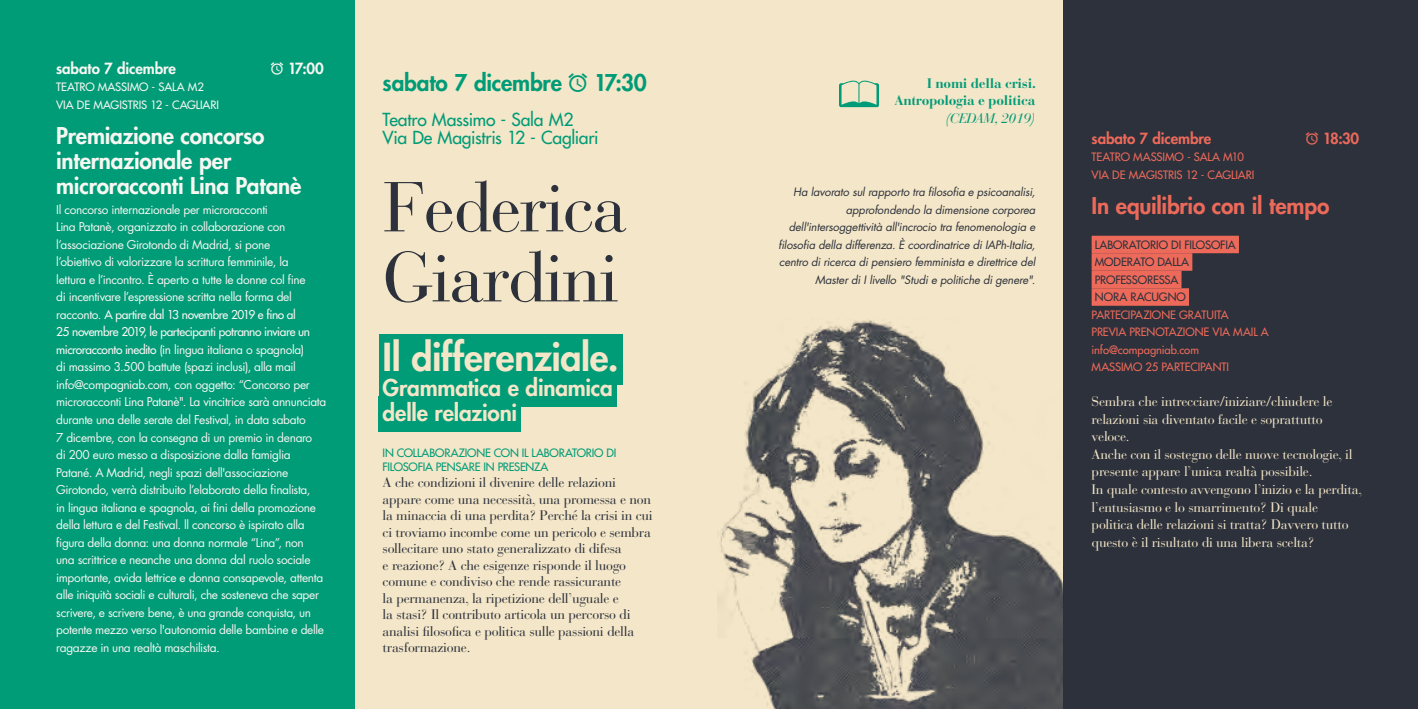
<style>
.page{position:relative;width:1418px;height:709px;background:#fff}
.page>*{position:absolute;margin:0;border:0;box-sizing:border-box;transform-origin:0 0}
.t1{font:70px/70px "Bauer Bodoni Std";letter-spacing:-.025em;color:#2c313b}
.t2{font:800 37.5px "Futura Std";letter-spacing:-.01em;color:#f4e6c8}
.t3{font:800 22.5px/25px "Futura Std";letter-spacing:-.01em;color:#f7f7f2}
.t4{font:800 22.5px/25px "Futura Std";letter-spacing:-.01em;color:#f4e6c8}
.t5{font:800 22.5px "Futura Std";letter-spacing:-.01em;color:#ed6a5b}
.t6{font:800 22.5px "Futura Std";letter-spacing:-.01em;color:#009b77}
.t7{font:500 17.5px/17.5px "Futura Std";letter-spacing:-.015em;color:#009b77}
.t8{font:800 15px "Futura Std";letter-spacing:-.005em;color:#f7f7f2}
.t9{font:800 15px "Futura Std";letter-spacing:-.01em;color:#ed6a5b}
.t10{font:13.75px/16.5px "Bauer Bodoni Std";letter-spacing:-.02em;color:#2c313b}
.t11{font:13.75px/17.5px "Bauer Bodoni Std";letter-spacing:-.02em;color:#f4e6c8}
.t12{font:700 13.75px/17.5px "Bauer Bodoni Std";letter-spacing:-.02em;color:#009b77;text-align:right}
.t13{font:italic 13.75px "Bauer Bodoni Std";letter-spacing:-.02em;color:#009b77}
.t14{font:11.88px/17.5px "Futura Std";letter-spacing:-.025em;color:#f7f7f2}
.t15{font:italic 11.25px/17.5px "Futura Std";letter-spacing:-.01em;color:#2c313b;text-align:right}
.t16{font:500 11.25px/17.5px "Futura Std";letter-spacing:-.01em;color:#ed6a5b}
.t17{font:500 11.25px/13.1px "Futura Std";letter-spacing:-.02em;color:#009b77}
.t18{font:500 11.25px/17.5px "Futura Std";letter-spacing:-.01em;color:#2c313b}
.t19{font:500 11.25px/17.5px "Futura Std";letter-spacing:-.01em;color:#f7f7f2}
.s1{font-weight:500}
</style>
<div class="page">
<div style="left:0;top:0;width:354px;height:709px;background:#009b77"></div>
<div style="left:355px;top:0;width:708px;height:709px;background:#f4e6c8"></div>
<div style="left:1063px;top:0;width:354px;height:709px;background:#2c313b"></div>
<div style="left:379px;top:334px;width:243px;height:50px;background:#009b77"></div>
<div style="left:379px;top:371px;width:237px;height:35px;background:#009b77"></div>
<div style="left:379px;top:396px;width:142px;height:35px;background:#009b77"></div>
<svg style="left:839px;top:81px;width:40px;height:26px"></svg>
<div style="left:1091px;top:236px;width:147px;height:17px;background:#ed6a5b"></div>
<div style="left:1091px;top:253px;width:101px;height:18px;background:#ed6a5b"></div>
<div style="left:1091px;top:271px;width:90px;height:17px;background:#ed6a5b"></div>
<div style="left:1091px;top:288px;width:97px;height:18px;background:#ed6a5b"></div>
<img style="left:720px;top:320px;width:343px;height:389px">
<p class="t8" style="left:56px;top:59px;width:121px">sabato 7 dicembre</p>
<p class="t8" style="left:271px;top:59px;width:54px">▼ 17:00</p>
<p class="t19" style="left:56px;top:78px;width:164px">TEATRO MASSIMO - SALA M2<br>VIA DE MAGISTRIS 12 - CAGLIARI</p>
<h3 class="t3" style="left:56px;top:123px;width:247px">Premiazione concorso internazionale per microracconti Lina Patanè</h3>
<p class="t14" style="left:56px;top:201px;width:271px">Il concorso internazionale per microracconti<br>Lina Patanè, organizzato in collaborazione con l’associazione Girotondo di Madrid, si pone<br>l’obiettivo di valorizzare la scrittura femminile, la<br>lettura e l’incontro. È aperto a tutte le donne col fine<br>di incentivare l’espressione scritta nella forma del racconto. <span class="s1">A partire dal 13 novembre 2019 e fino al<br>25 novembre 2019, le partecipanti potranno inviare un microracconto inedito</span> (in lingua italiana o spagnola)<br>di massimo 3.500 battute (spazi inclusi), alla mail info@compagniab.com, con oggetto: “Concorso per microracconti Lina Patanè". La vincitrice sarà annunciata durante una delle serate del Festival, in data sabato<br>7 dicembre, con la consegna di un premio in denaro<br>di 200 euro messo a disposizione dalla famiglia Patané. A Madrid, negli spazi dell'associazione Girotondo, verrà distribuito l’elaborato della finalista,<br>in lingua italiana e spagnola, ai fini della promozione della lettura e del Festival. ll concorso è ispirato alla figura della donna: una donna normale “Lina”, non<br>una scrittrice e neanche una donna dal ruolo sociale importante, avida lettrice e donna consapevole, attenta alle iniquità sociali e culturali, che sosteneva che saper scrivere, e scrivere bene, è una grande conquista, un potente mezzo verso l'autonomia delle bambine e delle ragazze in una realtà maschilista.</p>
<h3 class="t6" style="left:382px;top:69px;width:266px">sabato 7 dicembre ▼ 17:30</h3>
<h3 class="t7" style="left:382px;top:111px;width:217px">Teatro Massimo - Sala M2<br>Via De Magistris 12 - Cagliari</h3>
<h1 class="t1" style="left:382px;top:173px;width:246px">Federica<br>Giardini</h1>
<h2 class="t2" style="left:382px;top:334px;width:237px">Il differenziale.</h2>
<h3 class="t4" style="left:382px;top:375px;width:232px">Grammatica e dinamica delle relazioni</h3>
<p class="t17" style="left:382px;top:447px;width:235px">IN COLLABORAZIONE CON IL LABORATORIO DI<br>FILOSOFIA PENSARE IN PRESENZA</p>
<p class="t10" style="left:382px;top:474px;width:271px">A che condizioni il divenire delle relazioni appare come una necessità, una promessa e non la minaccia di una perdita? Perché la crisi in cui ci troviamo incombe come un pericolo e sembra sollecitare uno stato generalizzato di difesa<br>e reazione? A che esigenze risponde il luogo comune e condiviso che rende rassicurante<br>la permanenza, la ripetizione dell’uguale e<br>la stasi? Il contributo articola un percorso di analisi filosofica e politica sulle passioni della trasformazione.</p>
<p class="t12" style="left:894px;top:74px;width:143px">I nomi della crisi.<br>Antropologia e politica</p>
<p class="t13" style="left:945px;top:110px;width:91px">(CEDAM, 2019)</p>
<p class="t15" style="left:778px;top:184px;width:258px">Ha lavorato sul rapporto tra filosofia e psicoanalisi, approfondendo la dimensione corporea dell'intersoggettività all'incrocio tra fenomenologia e filosofia della differenza. È coordinatrice di IAPh-Italia, centro di ricerca di pensiero femminista e direttrice del Master di I livello "Studi e politiche di genere".</p>
<p class="t9" style="left:1091px;top:129px;width:121px">sabato 7 dicembre</p>
<p class="t9" style="left:1305px;top:129px;width:55px">▼ 18:30</p>
<p class="t16" style="left:1091px;top:148px;width:164px">TEATRO MASSIMO - SALA M10<br>VIA DE MAGISTRIS 12 - CAGLIARI</p>
<h3 class="t5" style="left:1091px;top:191px;width:239px">In equilibrio con il tempo</h3>
<p class="t18" style="left:1094px;top:236px;width:142px">LABORATORIO DI FILOSOFIA<br>MODERATO DALLA<br>PROFESSORESSA<br>NORA RACUGNO</p>
<p class="t16" style="left:1091px;top:306px;width:179px">PARTECIPAZIONE GRATUITA<br>PREVIA PRENOTAZIONE VIA MAIL A info@compagniab.com<br>MASSIMO 25 PARTECIPANTI</p>
<p class="t11" style="left:1091px;top:393px;width:272px">Sembra che intrecciare/iniziare/chiudere le relazioni sia diventato facile e soprattutto veloce.<br>Anche con il sostegno delle nuove tecnologie, il presente appare l’unica realtà possibile.<br>In quale contesto avvengono l’inizio e la perdita, l’entusiasmo e lo smarrimento? Di quale politica delle relazioni si tratta? Davvero tutto questo è il risultato di una libera scelta?</p>
</div>
